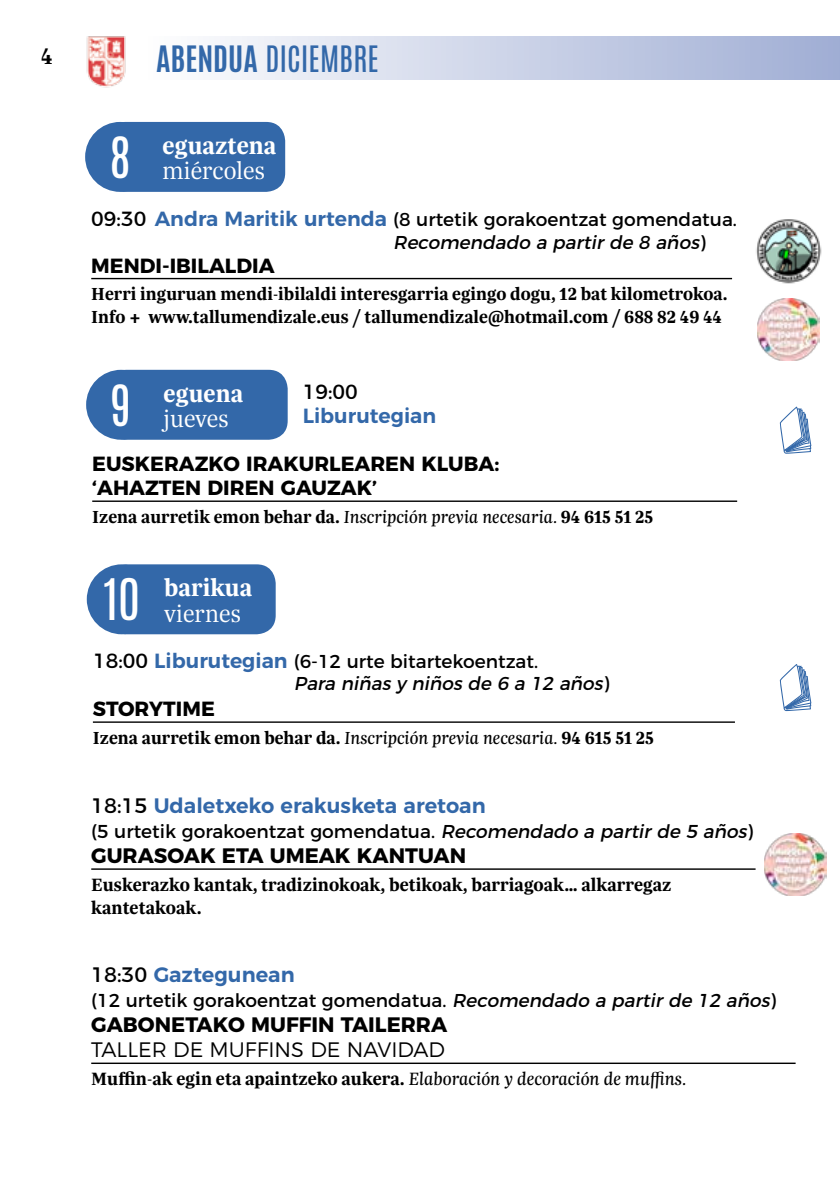
<style>
.page{position:relative;width:840px;height:1191px;background:#fff}
.page>*{position:absolute;margin:0;border:0;box-sizing:border-box;transform-origin:0 0}
.t1{font:47.8px "Antonio";color:#fff}
.t2{font:30.4px "Antonio";color:#3368a9}
.t3{font:700 25.4px "Trola";color:#fff}
.t4{font:300 25.4px "Trola";color:#fff}
.t5{font:600 24px "Trola";color:#000}
.t6{font:600 20.8px "Montserrat";color:#3368a9}
.t7{font:700 20.8px "Montserrat";color:#000}
.t8{font:300 20.8px "Montserrat";color:#000}
.t9{font:700 20.4px/24.6px "Montserrat";color:#000}
.t10{font:600 20.4px "Montserrat";color:#3368a9}
.t11{font:20.4px "Montserrat";color:#000}
.t12{font:700 19px/22.8px "Trola";color:#000}
.t13{font:18.6px/22.4px "Montserrat";color:#000}
.t14{font:700 18.6px/22.4px "Trola";color:#000}
.s1{font-weight:700}
.s2{font-size:20.4px}
.s3{font-weight:600;font-size:20.4px;color:#3368a9}
.s4{font-style:italic}
.s5{font-weight:400;font-style:italic}
.s6{font-weight:400;color:#000}
</style>
<div class="page">
<div style="left:142px;top:36px;width:697px;height:44px;background:linear-gradient(to right,#fff,#a0aed4)"></div>
<img style="left:86px;top:36px;width:40px;height:52px">
<div style="left:108px;top:564px;width:167px;height:70px;background:#3368a9;border-radius:19px"></div>
<div style="left:87px;top:564px;width:70px;height:70px;background:#3368a9;border-radius:50%"></div>
<hr style="left:93px;top:721px;width:641px;height:2px;background:#000">
<svg style="left:779px;top:664px;width:32px;height:47px"></svg>
<div style="left:107px;top:370px;width:180px;height:70px;background:#3368a9;border-radius:19px"></div>
<div style="left:86px;top:370px;width:70px;height:70px;background:#3368a9;border-radius:50%"></div>
<hr style="left:92px;top:500px;width:644px;height:2px;background:#000">
<svg style="left:779px;top:406px;width:32px;height:48px"></svg>
<div style="left:106px;top:122px;width:179px;height:70px;background:#3368a9;border-radius:19px"></div>
<div style="left:85px;top:122px;width:70px;height:70px;background:#3368a9;border-radius:50%"></div>
<hr style="left:91px;top:278px;width:640px;height:1px;background:#000">
<img style="left:756px;top:219px;width:66px;height:65px">
<hr style="left:91px;top:1062px;width:704px;height:2px;background:#000">
<hr style="left:91px;top:868px;width:664px;height:1px;background:#000">
<img style="left:764px;top:834px;width:62px;height:61px">
<img style="left:757px;top:298px;width:62px;height:62px">
<p class="t5" style="left:41px;top:40px;width:14px">4</p>
<h2 class="t2" style="left:156px;top:37px;width:224px"><span class="s1">ABENDUA</span> DICIEMBRE</h2>
<h1 class="t1" style="left:110px;top:122px;width:22px">8</h1>
<h3 class="t3" style="left:162px;top:128px;width:115px">eguaztena</h3>
<h3 class="t4" style="left:162px;top:154px;width:104px">miércoles</h3>
<p class="t13" style="left:393px;top:207px;width:345px;text-indent:-302px"><span class="s2">09:30</span> <span class="s3">Andra Maritik urtenda</span> (8 urtetik gorakoentzat gomendatua.<br><span class="s4">Recomendado a partirde 8 años</span>)</p>
<p class="t9" style="left:91px;top:251px;width:185px">MENDI-IBILALDIA</p>
<p class="t14" style="left:91px;top:282px;width:637px">Herri inguruan mendi-ibilaldi interesgarria egingo dogu, 12 bat kilometrokoa.<br>Info + www.tallumendizale.eus / tallumendizale@hotmail.com / 688 82 49 44</p>
<p class="t11" style="left:302px;top:375px;width:57px">19:00</p>
<p class="t10" style="left:302px;top:399px;width:135px">Liburutegian</p>
<h1 class="t1" style="left:111px;top:370px;width:22px">9</h1>
<h3 class="t3" style="left:163px;top:376px;width:81px">eguena</h3>
<h3 class="t4" style="left:163px;top:402px;width:67px">jueves</h3>
<p class="t9" style="left:92px;top:449px;width:408px">EUSKERAZKO IRAKURLEAREN KLUBA: ‘AHAZTEN</p>
<p class="t9" style="left:207px;top:474px;width:14px">DIREN</p>
<p class="t9" style="left:280px;top:474px;width:17px">GAUZAK</p>
<p class="t9" style="left:372px;top:474px;width:6px">’</p>
<p class="t14" style="left:92px;top:505px;width:562px">Izena aurretik emon behar da. <span class="s5">Inscripción previa necesaria.</span> 94 615 51 25</p>
<h1 class="t1" style="left:103px;top:564px;width:38px">10</h1>
<h3 class="t3" style="left:164px;top:570px;width:90px">barikua</h3>
<h3 class="t4" style="left:164px;top:597px;width:78px">viernes</h3>
<p class="t13" style="left:294px;top:648px;width:316px;text-indent:-201px"><span class="s2">18:00</span> <span class="s3">Liburutegian</span> (6-12 urte bitartekoentzat.<br><span class="s4">Para niñasy niñosde 6 a 12 años</span>)</p>
<p class="t9" style="left:93px;top:695px;width:123px">STORYTIME</p>
<p class="t14" style="left:93px;top:726px;width:562px">Izena aurretik emon behar da. <span class="s5">Inscripción previa necesaria.</span> 94 615 51 25</p>
<p class="t6" style="left:91px;top:788px;width:396px"><span class="s6">18:15</span> Udaletxeko erakusketa aretoan</p>
<p class="t13" style="left:91px;top:818px;width:663px">(5 urtetik gorakoentzat gomendatua. <span class="s4">Recomendado a partirde 5 años</span>)</p>
<p class="t7" style="left:91px;top:838px;width:376px">GURASOAK ETA UMEAK KANTUAN</p>
<p class="t12" style="left:91px;top:873px;width:581px">Euskerazko kantak, tradizinokoak, betikoak, barriagoak… alkarregaz kantetakoak.</p>
<p class="t6" style="left:91px;top:957px;width:205px"><span class="s6">18:30</span> Gaztegunean</p>
<p class="t13" style="left:91px;top:987px;width:685px">(12 urtetik gorakoentzat gomendatua. <span class="s4">Recomendado a partirde 12 años</span>)</p>
<p class="t7" style="left:91px;top:1007px;width:357px">GABONETAKO MUFFIN TAILERRA</p>
<p class="t8" style="left:91px;top:1033px;width:355px">TALLER DE MUFFINS DE NAVIDAD</p>
<p class="t12" style="left:91px;top:1067px;width:596px">Muffin-ak egin eta apaintzeko aukera. <span class="s5">Elaboración y decoración de muffins.</span></p>
</div>
